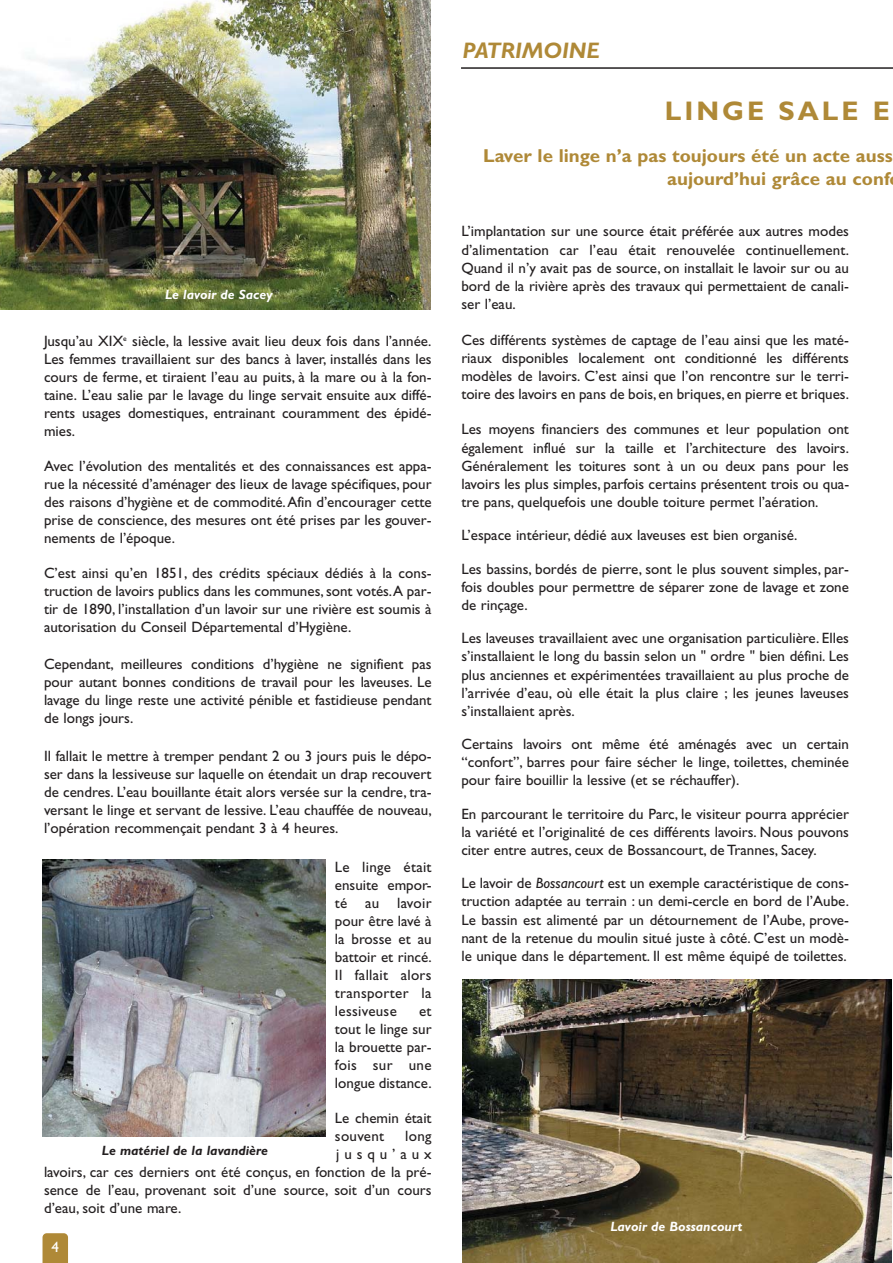
<style>
.page{position:relative;width:893px;height:1263px;background:#fff}
.page>*{position:absolute;margin:0;border:0;box-sizing:border-box;transform-origin:0 0}
.t1{font:700 27px "Gill Sans";letter-spacing:.11em;color:#af8937}
.t2{font:italic 700 22.5px "Gill Sans";color:#af8937}
.t3{font:700 18.75px/22.5px "Gill Sans";color:#af8937;text-align:right}
.t4{font:15px/18px "Gill Sans";color:#231f20;text-align:justify}
.t5{font:15px "Gill Sans";letter-spacing:.325em;color:#231f20}
.t6{font:15px "Gill Sans";color:#fff}
.t7{font:italic 700 13.5px "Gill Sans";color:#fff}
.t8{font:italic 700 13.5px "Gill Sans";color:#231f20}
.s1{font-style:italic}
</style>
<div class="page">
<svg style="left:43px;top:1233px;width:25px;height:30px"></svg>
<hr style="left:461px;top:67px;width:432px;height:2px;background:#231f20">
<img style="left:0;top:0;width:431px;height:309px">
<img style="left:43px;top:859px;width:283px;height:277px">
<img style="left:463px;top:979px;width:429px;height:284px">
<p class="t7" style="left:165px;top:290px;width:109px">Le lavoir de Sacey</p>
<p class="t4" style="left:44px;top:334px;width:389px">Jusqu’au XIX<sup>e</sup> siècle, la lessive avait lieu deux fois dans l’année.<br>Les femmes travaillaient sur des bancs à laver, installés dans les cours de ferme, et tiraient l’eau au puits, à la mare ou à la fon&shy;taine. L’eau salie par le lavage du linge servait ensuite aux diffé&shy;rents usages domestiques, entrainant couramment des épidé&shy;mies.</p>
<p class="t4" style="left:44px;top:459px;width:389px">Avec l’évolution des mentalités et des connaissances est appa&shy;rue la nécessité d’aménager des lieux de lavage spécifiques, pour des raisons d’hygiène et de commodité. Afin d’encourager cette prise de conscience, des mesures ont été prises par les gouver&shy;nements de l’époque.</p>
<p class="t4" style="left:44px;top:566px;width:389px">C’est ainsi qu’en 1851, des crédits spéciaux dédiés à la cons&shy;truction de lavoirs publics dans les communes, sont votés.A par&shy;tir de 1890, l’installation d’un lavoir sur une rivière est soumis à autorisation du Conseil Départemental d’Hygiène.</p>
<p class="t4" style="left:44px;top:657px;width:389px">Cependant, meilleures conditions d’hygiène ne signifient pas pour autant bonnes conditions de travail pour les laveuses. Le lavage du linge reste une activité pénible et fastidieuse pendant de longs jours.</p>
<p class="t4" style="left:44px;top:748px;width:389px">Il fallait le mettre à tremper pendant 2 ou 3 jours puis le dépo&shy;ser dans la lessiveuse sur laquelle on étendait un drap recouvert de cendres. L’eau bouillante était alors versée sur la cendre, tra&shy;versant le linge et servant de lessive. L’eau chauffée de nouveau, l’opération recommençait pendant 3 à 4 heures.</p>
<p class="t4" style="left:335px;top:859px;width:98px">Le linge était ensuite empor&shy;té au lavoir pour être lavé à la brosse et au battoir et rincé.<br>Il fallait alors transporter la lessiveuse</p>
<p class="t4" style="left:335px;top:1003px;width:98px;text-indent:84px">et tout le linge sur la brouette par&shy;fois sur une longue distance.</p>
<p class="t4" style="left:335px;top:1110px;width:98px">Le chemin était souvent</p>
<p class="t4" style="left:405px;top:1128px;width:28px">long</p>
<p class="t5" style="left:336px;top:1149px;width:97px">jusqu’aux</p>
<p class="t4" style="left:44px;top:1164px;width:389px">lavoirs, car ces derniers ont été conçus, en fonction de la pré-</p>
<p class="t4" style="left:44px;top:1182px;width:389px">sence de l’eau, provenant soit d’une source, soit d’un cours</p>
<p class="t4" style="left:44px;top:1200px;width:139px">d’eau, soit d’une mare.</p>
<p class="t8" style="left:102px;top:1146px;width:168px">Le matériel de la lavandière</p>
<p class="t6" style="left:52px;top:1241px;width:9px">4</p>
<h2 class="t2" style="left:462px;top:43px;width:139px">PATRIMOINE</h2>
<h1 class="t1" style="left:665px;top:101px;width:227px">LINGE SALE E</h1>
<p class="t3" style="left:483px;top:147px;width:411px">Laver le linge n’a pas toujours été un acte auss aujourd’hui grâce au conf</p>
<p class="t4" style="left:461px;top:224px;width:389px">L’implantation sur une source était préférée aux autres modes d’alimentation car l’eau était renouvelée continuellement.<br>Quand il n’y avait pas de source, on installait le lavoir sur ou au bord de la rivière après des travaux qui permettaient de canali&shy;ser l’eau.</p>
<p class="t4" style="left:461px;top:332px;width:389px">Ces différents systèmes de captage de l’eau ainsi que les maté&shy;riaux disponibles localement ont conditionné les différents modèles de lavoirs. C’est ainsi que l’on rencontre sur le terri&shy;toire des lavoirs en pans de bois, en briques, en pierre et briques.</p>
<p class="t4" style="left:461px;top:422px;width:389px">Les moyens financiers des communes et leur population ont également influé sur la taille et l’architecture des lavoirs.<br>Généralement les toitures sont à un ou deux pans pour les lavoirs les plus simples, parfois certains présentent trois ou qua&shy;tre pans, quelquefois une double toiture permet l’aération.</p>
<p class="t4" style="left:461px;top:528px;width:337px">L’espace intérieur, dédié aux laveuses est bien organisé.</p>
<p class="t4" style="left:461px;top:561px;width:389px">Les bassins, bordés de pierre, sont le plus souvent simples, par&shy;fois doubles pour permettre de séparer zone de lavage et zone de rinçage.</p>
<p class="t4" style="left:461px;top:631px;width:389px">Les laveuses travaillaient avec une organisation particulière. Elles s’installaient le long du bassin selon un " ordre " bien défini. Les plus anciennes et expérimentées travaillaient au plus proche de l’arrivée d’eau, où elle était la plus claire ; les jeunes laveuses s’installaient après.</p>
<p class="t4" style="left:461px;top:736px;width:389px">Certains lavoirs ont même été aménagés avec un certain “confort”, barres pour faire sécher le linge, toilettes, cheminée pour faire bouillir la lessive (et se réchauffer).</p>
<p class="t4" style="left:461px;top:806px;width:389px">En parcourant le territoire du Parc, le visiteur pourra apprécier la variété et l’originalité de ces différents lavoirs. Nous pouvons citer entre autres, ceux de Bossancourt, de Trannes, Sacey.</p>
<p class="t4" style="left:461px;top:876px;width:389px">Le lavoir de <span class="s1">Bossancourt</span> est un exemple caractéristique de cons&shy;truction adaptée au terrain : un demi-cercle en bord de l’Aube.<br>Le bassin est alimenté par un détournement de l’Aube, prove&shy;nant de la retenue du moulin situé juste à côté. C’est un modè&shy;le unique dans le département. Il est même équipé de toilettes.</p>
<p class="t7" style="left:610px;top:1222px;width:134px">Lavoir de Bossancourt</p>
</div>
